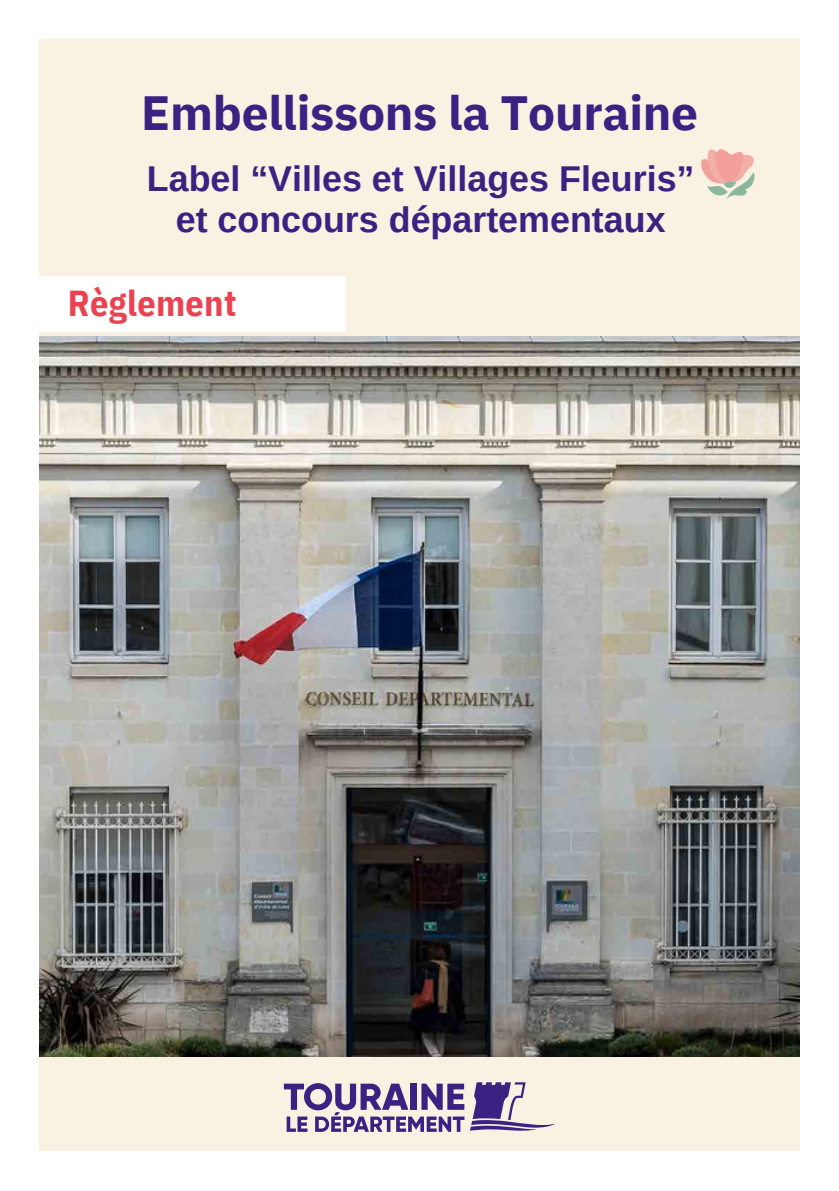
<style>
.page{position:relative;width:839px;height:1191px;background:#fff}
.page>*{position:absolute;margin:0;border:0;box-sizing:border-box;transform-origin:0 0}
.t1{font:700 48px "IBM Plex Sans";letter-spacing:-.005em;color:#3a2282}
.t2{font:700 36px "IBM Plex Sans Cond";letter-spacing:.01em;color:#ea4251}
.t3{font:700 35.8px/40.4px "Arimo";color:#3a2282;text-align:center}
</style>
<div class="page">
<div style="left:40px;top:40px;width:760px;height:1111px;background:#f9f1e1"></div>
<svg style="left:470px;top:1082px;width:86px;height:49px"></svg>
<svg style="left:284px;top:1083px;width:180px;height:49px"></svg>
<img style="left:40px;top:336px;width:759px;height:720px">
<div style="left:40px;top:276px;width:306px;height:55px;background:#fff"></div>
<img style="left:701px;top:149px;width:54px;height:50px">
<p class="t1" style="left:141px;top:81px;width:558px">Embellissons la Touraine</p>
<p class="t3" style="left:147px;top:159px;width:549px">Label “Villes et Villages Fleuris” et concours départementaux</p>
<h1 class="t2" style="left:68px;top:279px;width:170px">Règlement</h1>
</div>
